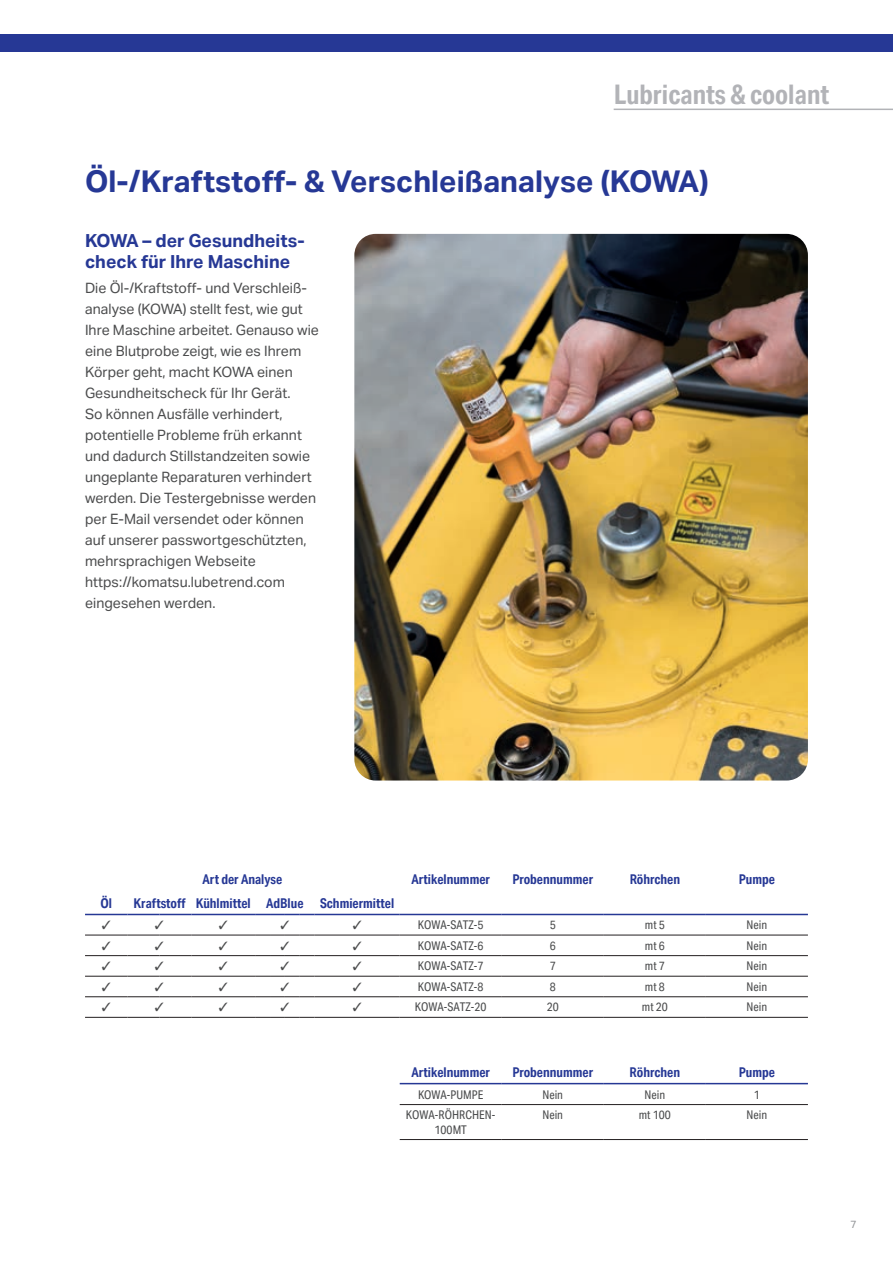
<style>
.page{position:relative;width:893px;height:1263px;background:#fff}
.page>*{position:absolute;margin:0;border:0;box-sizing:border-box;transform-origin:0 0}
.t1{font:700 30px "Aktiv Grotesk";color:#263895}
.t2{font:700 27px "Aktiv Grotesk Cd";color:#b2b3b7}
.t3{font:700 18px/21px "Aktiv Grotesk";color:#263895}
.t4{font:14.25px/21px "Aktiv Grotesk";color:#4b4c4d}
.t5{font:700 13.5px "Aktiv Grotesk Cd";color:#263895}
.t6{font:12px/14.4px "Aktiv Grotesk Cd";color:#4b4c4d;text-align:center}
.t7{font:10.5px "Aktiv Grotesk";color:#939598}
</style>
<div class="page">
<img style="left:354px;top:234px;width:454px;height:546px">
<hr style="left:400px;top:935px;width:102px;height:1px;background:#231f20">
<hr style="left:502px;top:935px;width:102px;height:1px;background:#231f20">
<hr style="left:604px;top:935px;width:102px;height:1px;background:#231f20">
<hr style="left:706px;top:935px;width:102px;height:1px;background:#231f20">
<hr style="left:400px;top:955px;width:102px;height:1px;background:#231f20">
<hr style="left:502px;top:955px;width:102px;height:1px;background:#231f20">
<hr style="left:604px;top:955px;width:102px;height:1px;background:#231f20">
<hr style="left:706px;top:955px;width:102px;height:1px;background:#231f20">
<hr style="left:400px;top:976px;width:102px;height:1px;background:#231f20">
<hr style="left:502px;top:976px;width:102px;height:1px;background:#231f20">
<hr style="left:604px;top:976px;width:102px;height:1px;background:#231f20">
<hr style="left:706px;top:976px;width:102px;height:1px;background:#231f20">
<hr style="left:400px;top:996px;width:102px;height:1px;background:#231f20">
<hr style="left:400px;top:1017px;width:102px;height:1px;background:#231f20">
<hr style="left:502px;top:996px;width:102px;height:1px;background:#231f20">
<hr style="left:502px;top:1017px;width:102px;height:1px;background:#231f20">
<hr style="left:604px;top:996px;width:102px;height:1px;background:#231f20">
<hr style="left:604px;top:1017px;width:102px;height:1px;background:#231f20">
<hr style="left:706px;top:996px;width:102px;height:1px;background:#231f20">
<hr style="left:706px;top:1017px;width:102px;height:1px;background:#231f20">
<hr style="left:85px;top:914px;width:43px;height:1px;background:#263895">
<hr style="left:128px;top:914px;width:31px;height:1px;background:#263895">
<hr style="left:159px;top:914px;width:32px;height:1px;background:#263895">
<hr style="left:191px;top:914px;width:64px;height:1px;background:#263895">
<hr style="left:315px;top:914px;width:85px;height:1px;background:#263895">
<hr style="left:85px;top:935px;width:43px;height:1px;background:#231f20">
<hr style="left:128px;top:935px;width:31px;height:1px;background:#231f20">
<hr style="left:159px;top:935px;width:32px;height:1px;background:#231f20">
<hr style="left:191px;top:935px;width:64px;height:1px;background:#231f20">
<hr style="left:315px;top:935px;width:85px;height:1px;background:#231f20">
<hr style="left:85px;top:955px;width:43px;height:1px;background:#231f20">
<hr style="left:128px;top:955px;width:31px;height:1px;background:#231f20">
<hr style="left:159px;top:955px;width:32px;height:1px;background:#231f20">
<hr style="left:191px;top:955px;width:64px;height:1px;background:#231f20">
<hr style="left:315px;top:955px;width:85px;height:1px;background:#231f20">
<hr style="left:85px;top:976px;width:43px;height:1px;background:#231f20">
<hr style="left:128px;top:976px;width:31px;height:1px;background:#231f20">
<hr style="left:159px;top:976px;width:32px;height:1px;background:#231f20">
<hr style="left:191px;top:976px;width:64px;height:1px;background:#231f20">
<hr style="left:315px;top:976px;width:85px;height:1px;background:#231f20">
<hr style="left:85px;top:996px;width:43px;height:1px;background:#231f20">
<hr style="left:128px;top:996px;width:31px;height:1px;background:#231f20">
<hr style="left:159px;top:996px;width:32px;height:1px;background:#231f20">
<hr style="left:191px;top:996px;width:64px;height:1px;background:#231f20">
<hr style="left:315px;top:996px;width:85px;height:1px;background:#231f20">
<hr style="left:85px;top:1017px;width:43px;height:1px;background:#231f20">
<hr style="left:128px;top:1017px;width:31px;height:1px;background:#231f20">
<hr style="left:159px;top:1017px;width:32px;height:1px;background:#231f20">
<hr style="left:191px;top:1017px;width:64px;height:1px;background:#231f20">
<svg style="left:255px;top:1017px;width:60px;height:1px"></svg>
<hr style="left:315px;top:1017px;width:85px;height:1px;background:#231f20">
<hr style="left:400px;top:914px;width:102px;height:1px;background:#263895">
<hr style="left:502px;top:914px;width:102px;height:1px;background:#263895">
<hr style="left:604px;top:914px;width:102px;height:1px;background:#263895">
<hr style="left:706px;top:914px;width:102px;height:1px;background:#263895">
<hr style="left:400px;top:1083px;width:102px;height:1px;background:#263895">
<hr style="left:502px;top:1083px;width:102px;height:1px;background:#263895">
<hr style="left:604px;top:1083px;width:102px;height:1px;background:#263895">
<hr style="left:706px;top:1083px;width:102px;height:1px;background:#263895">
<hr style="left:400px;top:1104px;width:102px;height:1px;background:#231f20">
<hr style="left:400px;top:1139px;width:102px;height:1px;background:#231f20">
<hr style="left:502px;top:1104px;width:102px;height:1px;background:#231f20">
<hr style="left:502px;top:1139px;width:102px;height:1px;background:#231f20">
<hr style="left:604px;top:1104px;width:102px;height:1px;background:#231f20">
<hr style="left:604px;top:1139px;width:102px;height:1px;background:#231f20">
<hr style="left:706px;top:1104px;width:102px;height:1px;background:#231f20">
<hr style="left:706px;top:1139px;width:102px;height:1px;background:#231f20">
<hr style="left:614px;top:109px;width:279px;height:1px;background:#b2b3b7">
<div style="left:0;top:34px;width:893px;height:17px;background:#263895"></div>
<svg style="left:255px;top:914px;width:60px;height:2px"></svg>
<svg style="left:255px;top:935px;width:60px;height:21px"></svg>
<svg style="left:255px;top:976px;width:60px;height:21px"></svg>
<h2 class="t2" style="left:614px;top:79px;width:217px">Lubricants &amp; coolant</h2>
<h1 class="t1" style="left:85px;top:164px;width:625px">Öl-/Kraftstoff- &amp; Verschleißanalyse (KOWA)</h1>
<p class="t3" style="left:85px;top:230px;width:220px">KOWA – der Gesundheits&shy;check für Ihre Maschine</p>
<p class="t4" style="left:85px;top:278px;width:235px">Die Öl-/Kraftstoff- und Verschleiß&shy;analyse (KOWA) stellt fest, wie gut Ihre Maschine arbeitet. Genauso wie eine Blutprobe zeigt, wie es Ihrem Körper geht, macht KOWA einen Gesundheitscheck für Ihr Gerät.<br>So können Ausfälle verhindert, potentielle Probleme früh erkannt und dadurch Stillstandzeiten sowie ungeplante Reparaturen verhindert werden. Die Testergebnisse werden per E-Mail versendet oder können auf unserer passwortgeschützten, mehrsprachigen Webseite https://komatsu.lubetrend.com eingesehen werden.</p>
<p class="t5" style="left:203px;top:872px;width:81px">Art der Analyse</p>
<p class="t5" style="left:411px;top:872px;width:80px">Artikelnummer</p>
<p class="t5" style="left:512px;top:872px;width:82px">Probennummer</p>
<p class="t5" style="left:630px;top:872px;width:52px">Röhrchen</p>
<p class="t5" style="left:739px;top:872px;width:38px">Pumpe</p>
<p class="t5" style="left:100px;top:895px;width:13px">Öl</p>
<p class="t5" style="left:133px;top:895px;width:262px">Kraftstoff Kühlmittel AdBlue Schmiermittel</p>
<p class="t6" style="left:418px;top:918px;width:67px">KOWA-SATZ-5</p>
<p class="t6" style="left:550px;top:918px;width:7px">5</p>
<p class="t6" style="left:645px;top:918px;width:21px">mt 5</p>
<p class="t6" style="left:746px;top:918px;width:22px">Nein</p>
<p class="t6" style="left:418px;top:938px;width:67px">KOWA-SATZ-6</p>
<p class="t6" style="left:550px;top:938px;width:7px">6</p>
<p class="t6" style="left:645px;top:938px;width:21px">mt 6</p>
<p class="t6" style="left:746px;top:938px;width:22px">Nein</p>
<p class="t6" style="left:418px;top:959px;width:67px">KOWA-SATZ-7</p>
<p class="t6" style="left:550px;top:959px;width:7px">7</p>
<p class="t6" style="left:645px;top:959px;width:21px">mt 7</p>
<p class="t6" style="left:746px;top:959px;width:22px">Nein</p>
<p class="t6" style="left:418px;top:979px;width:67px">KOWA-SATZ-8</p>
<p class="t6" style="left:550px;top:979px;width:7px">8</p>
<p class="t6" style="left:645px;top:979px;width:21px">mt 8</p>
<p class="t6" style="left:746px;top:979px;width:22px">Nein</p>
<p class="t6" style="left:415px;top:1000px;width:73px">KOWA-SATZ-20</p>
<p class="t6" style="left:547px;top:1000px;width:13px">20</p>
<p class="t6" style="left:642px;top:1000px;width:27px">mt 20</p>
<p class="t6" style="left:746px;top:1000px;width:22px">Nein</p>
<p class="t5" style="left:411px;top:1064px;width:80px">Artikelnummer</p>
<p class="t5" style="left:512px;top:1064px;width:82px">Probennummer</p>
<p class="t5" style="left:630px;top:1064px;width:52px">Röhrchen</p>
<p class="t5" style="left:739px;top:1064px;width:38px">Pumpe</p>
<p class="t6" style="left:418px;top:1087px;width:67px">KOWA-PUMPE</p>
<p class="t6" style="left:542px;top:1087px;width:22px">Nein</p>
<p class="t6" style="left:644px;top:1087px;width:22px">Nein</p>
<p class="t6" style="left:754px;top:1087px;width:7px">1</p>
<p class="t6" style="left:406px;top:1108px;width:91px">KOWA-RÖHRCHEN-<br>100MT</p>
<p class="t6" style="left:542px;top:1108px;width:22px">Nein</p>
<p class="t6" style="left:639px;top:1108px;width:33px">mt 100</p>
<p class="t6" style="left:746px;top:1108px;width:22px">Nein</p>
<p class="t7" style="left:850px;top:1218px;width:8px">7</p>
</div>
